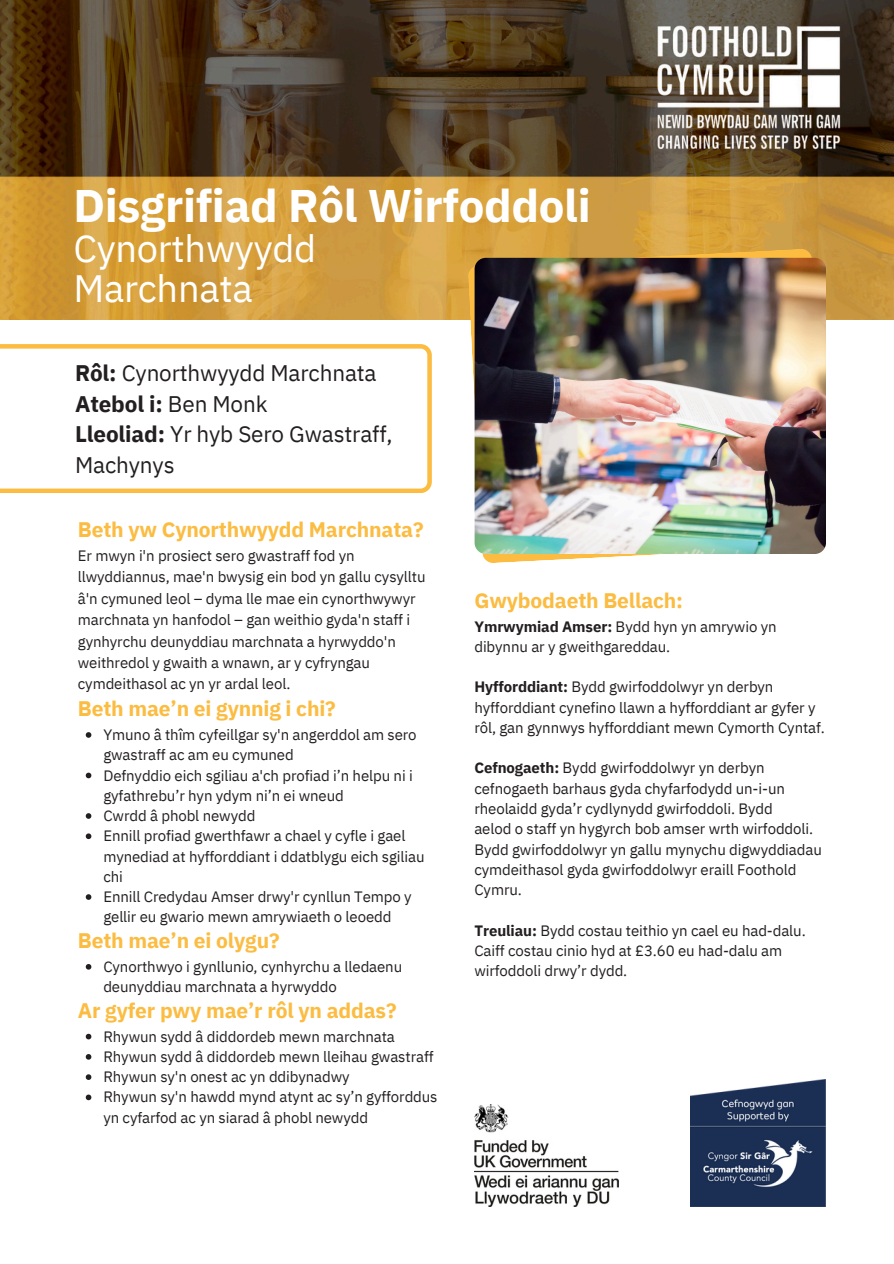
<style>
.page{position:relative;width:894px;height:1264px;background:#fff}
.page>*{position:absolute;margin:0;border:0;box-sizing:border-box;transform-origin:0 0}
.t1{font:700 45.6px "IBM Plex Sans";letter-spacing:-.005em;color:#fff}
.t2{font:38.1px/39.3px "IBM Plex Sans";letter-spacing:-.005em;color:#fff}
.t3{font:22.5px/30.3px "IBM Plex Sans";letter-spacing:-.005em;color:#231f20}
.t4{font:700 21px "IBM Plex Sans";letter-spacing:-.005em;color:#fbbc41}
.t5{font:15px/20.2px "IBM Plex Sans";letter-spacing:-.005em;color:#231f20}
.s1{font-weight:700}
</style>
<div class="page">
<img style="left:0;top:0;width:893px;height:319px">
<svg style="left:0;top:344px;width:431px;height:148px"></svg>
<img style="left:690px;top:1079px;width:135px;height:127px">
<img style="left:474px;top:1104px;width:144px;height:102px">
<svg style="left:86px;top:732px;width:5px;height:5px"></svg>
<svg style="left:86px;top:772px;width:5px;height:6px"></svg>
<svg style="left:86px;top:813px;width:5px;height:5px"></svg>
<svg style="left:86px;top:833px;width:5px;height:6px"></svg>
<svg style="left:86px;top:894px;width:5px;height:5px"></svg>
<svg style="left:86px;top:964px;width:5px;height:5px"></svg>
<svg style="left:86px;top:1033px;width:5px;height:6px"></svg>
<svg style="left:86px;top:1054px;width:5px;height:5px"></svg>
<svg style="left:86px;top:1074px;width:5px;height:5px"></svg>
<svg style="left:86px;top:1094px;width:5px;height:6px"></svg>
<svg style="left:467px;top:248px;width:359px;height:315px"></svg>
<img style="left:474px;top:258px;width:351px;height:296px;border-radius:11px">
<p class="t1" style="left:73px;top:175px;width:518px">Disgrifiad Rôl Wirfoddoli</p>
<p class="t2" style="left:73px;top:228px;width:244px">Cynorthwyydd<br>Marchnata</p>
<h3 class="t3" style="left:75px;top:358px;width:319px"><span class="s1">Rôl:</span> Cynorthwyydd Marchnata<br><span class="s1">Atebol i:</span> Ben Monk<br><span class="s1">Lleoliad:</span> Yr hyb Sero Gwastraff,<br>Machynys</h3>
<p class="t4" style="left:78px;top:516px;width:347px">Beth yw Cynorthwyydd Marchnata?</p>
<p class="t5" style="left:78px;top:545px;width:349px;line-height:21.3px">Er mwyn i'n prosiect sero gwastraff fod yn llwyddiannus, mae'n bwysig ein bod yn gallu cysylltu â'n cymuned leol – dyma lle mae ein cynorthwywyr marchnata yn hanfodol – gan weithio gyda'n staff i gynhyrchu deunyddiau marchnata a hyrwyddo'n weithredol y gwaith a wnawn, ar y cyfryngau cymdeithasol ac yn yr ardal leol.</p>
<p class="t4" style="left:78px;top:695px;width:259px">Beth mae’n ei gynnig i chi?</p>
<p class="t5" style="left:103px;top:724px;width:315px">Ymuno â thîm cyfeillgar sy'n angerddol am sero gwastraff ac am eu cymuned</p>
<p class="t5" style="left:103px;top:764px;width:311px">Defnyddio eich sgiliau a'ch profiad i’n helpu ni i gyfathrebu’r hyn ydym ni’n ei wneud</p>
<p class="t5" style="left:103px;top:805px;width:153px">Cwrdd â phobl newydd</p>
<p class="t5" style="left:103px;top:825px;width:322px">Ennill profiad gwerthfawr a chael y cyfle i gael mynediad at hyfforddiant i ddatblygu eich sgiliau chi</p>
<p class="t5" style="left:103px;top:886px;width:310px">Ennill Credydau Amser drwy'r cynllun Tempo y gellir eu gwario mewn amrywiaeth o leoedd</p>
<p class="t4" style="left:78px;top:926px;width:203px">Beth mae’n ei olygu?</p>
<p class="t5" style="left:103px;top:956px;width:300px">Cynorthwyo i gynllunio, cynhyrchu a lledaenu deunyddiau marchnata a hyrwyddo</p>
<p class="t4" style="left:78px;top:996px;width:320px">Ar gyfer pwy mae’r rôl yn addas?</p>
<p class="t5" style="left:103px;top:1025px;width:293px">Rhywun sydd â diddordeb mewn marchnata</p>
<p class="t5" style="left:103px;top:1046px;width:331px">Rhywun sydd â diddordeb mewn lleihau gwastraff</p>
<p class="t5" style="left:103px;top:1066px;width:248px">Rhywun sy'n onest ac yn ddibynadwy</p>
<p class="t5" style="left:103px;top:1086px;width:335px">Rhywun sy'n hawdd mynd atynt ac sy’n gyfforddus yn cyfarfod ac yn siarad â phobl newydd</p>
<p class="t4" style="left:474px;top:586px;width:210px">Gwybodaeth Bellach:</p>
<p class="t5" style="left:474px;top:616px;width:303px"><span class="s1">Ymrwymiad Amser:</span> Bydd hyn yn amrywio yn dibynnu ar y gweithgareddau.</p>
<p class="t5" style="left:474px;top:676px;width:352px"><span class="s1">Hyfforddiant:</span> Bydd gwirfoddolwyr yn derbyn hyfforddiant cynefino llawn a hyfforddiant ar gyfer y rôl, gan gynnwys hyfforddiant mewn Cymorth Cyntaf.</p>
<p class="t5" style="left:474px;top:757px;width:312px"><span class="s1">Cefnogaeth:</span> Bydd gwirfoddolwyr yn derbyn cefnogaeth barhaus gyda chyfarfodydd un-i-un rheolaidd gyda’r cydlynydd gwirfoddoli. Bydd</p>
<p class="t5" style="left:474px;top:818px;width:349px">aelod o staff yn hygyrch bob amser wrth wirfoddoli.<br>Bydd gwirfoddolwyr yn gallu mynychu digwyddiadau cymdeithasol gyda gwirfoddolwyr eraill Foothold Cymru.</p>
<p class="t5" style="left:474px;top:919px;width:333px"><span class="s1">Treuliau:</span> Bydd costau teithio yn cael eu had-dalu.<br>Caiff costau cinio hyd at £3.60 eu had-dalu am wirfoddoli drwy’r dydd.</p>
</div>
